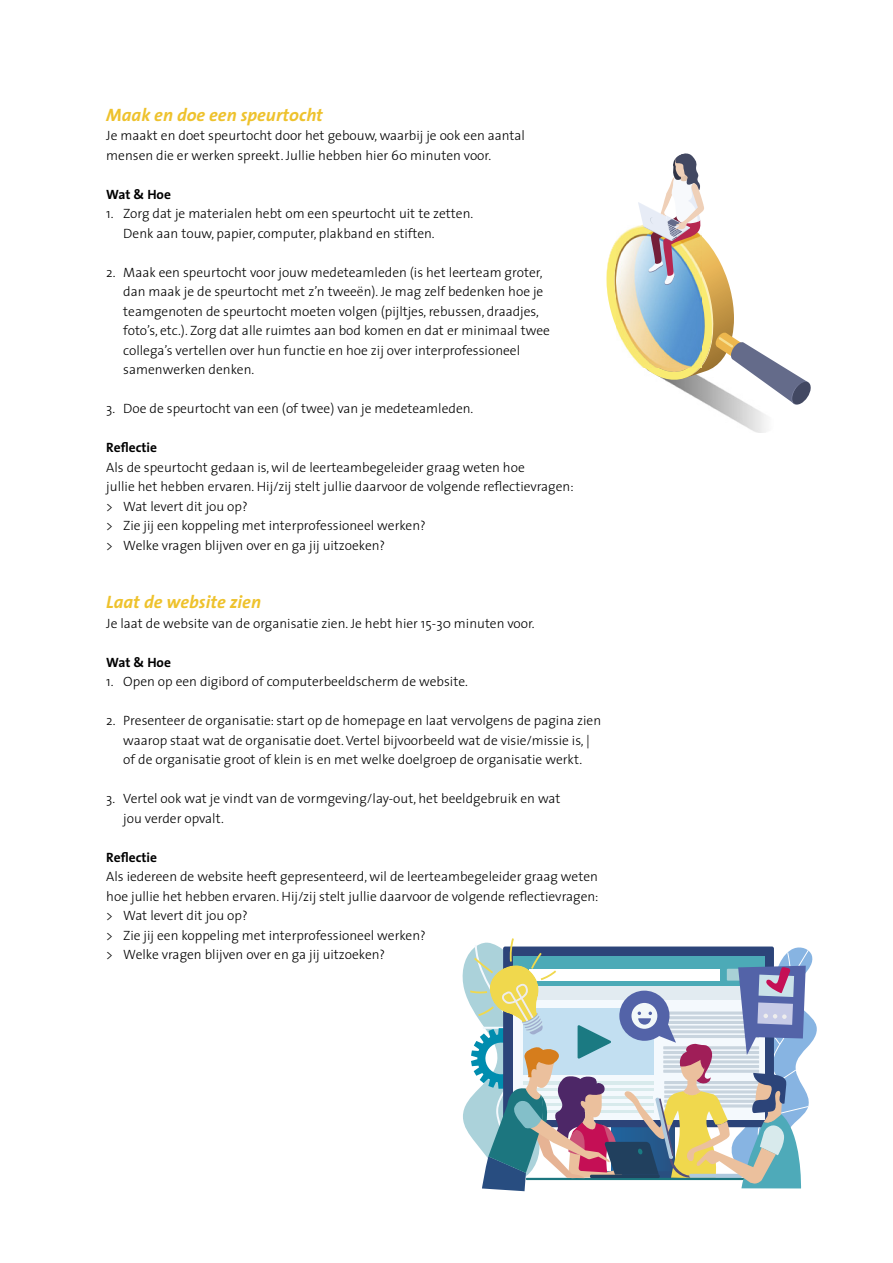
<style>
.page{position:relative;width:893px;height:1263px;background:#fff}
.page>*{position:absolute;margin:0;border:0;box-sizing:border-box;transform-origin:0 0}
._0_Tussenkop{font:italic 700 18px "The Sans";color:#eec22d}
.Opsomming_cijfer{font:300 13.5px/19.5px "The Sans";color:#000}
._0_Broodtekst{font:300 13.5px/19.5px "The Sans";color:#000}
.Opsomming{font:300 13.5px "The Sans";color:#000}
._0_Tussenkop_2{font:700 13.5px "The Sans";color:#000}
</style>
<div class="page">
<svg style="left:462px;top:938px;width:355px;height:253px"></svg>
<img style="left:710px;top:406px;width:56px;height:26px">
<svg style="left:606px;top:153px;width:205px;height:253px"></svg>
<p class="_0_Tussenkop" style="left:106px;top:99px;width:218px">Maak en doe een speurtocht</p>
<p class="_0_Broodtekst" style="left:106px;top:125px;width:420px">Je maakt en doet speurtocht door het gebouw, waarbij je ook een aantal mensen die er werken spreekt. Jullie hebben hier 60 minuten voor.</p>
<p class="_0_Tussenkop_2" style="left:106px;top:183px;width:66px">Wat &amp; Hoe</p>
<p class="Opsomming_cijfer" style="left:123px;top:203px;width:351px;text-indent:-17px">1. Zorg dat je materialen hebt om een speurtocht uit te zetten.<br>Denk aan touw, papier, computer, plakband en stiften.</p>
<p class="Opsomming_cijfer" style="left:123px;top:262px;width:428px;text-indent:-17px">2. Maak een speurtocht voor jouw medeteamleden (is het leerteam groter, dan maak je de speurtocht met z’n tweeën). Je mag zelf bedenken hoe je teamgenoten de speurtocht moeten volgen (pijltjes, rebussen, draadjes, foto’s, etc.). Zorg dat alle ruimtes aan bod komen en dat er minimaal twee collega’s vertellen over hun functie en hoe zij over interprofessioneel samenwerken denken.</p>
<p class="Opsomming_cijfer" style="left:106px;top:398px;width:369px">3. Doe de speurtocht van een (of twee) van je medeteamleden.</p>
<p class="_0_Tussenkop_2" style="left:106px;top:436px;width:52px">Reflectie</p>
<p class="_0_Broodtekst" style="left:106px;top:457px;width:469px">Als de speurtocht gedaan is, wil de leerteambegeleider graag weten hoe<br>jullie het hebben ervaren. Hij/zij stelt jullie daarvoor de volgende reflectievragen:</p>
<p class="Opsomming" style="left:106px;top:495px;width:143px">&gt; Wat levert dit jou op?</p>
<p class="Opsomming" style="left:106px;top:514px;width:321px">&gt; Zie jij een koppeling met interprofessioneel werken?</p>
<p class="Opsomming" style="left:106px;top:534px;width:280px">&gt; Welke vragen blijven over en ga jij uitzoeken?</p>
<p class="_0_Tussenkop" style="left:106px;top:587px;width:156px">Laat de website zien</p>
<p class="_0_Broodtekst" style="left:106px;top:613px;width:430px">Je laat de website van de organisatie zien. Je hebt hier 15-30 minuten voor.</p>
<p class="_0_Tussenkop_2" style="left:106px;top:651px;width:66px">Wat &amp; Hoe</p>
<p class="Opsomming_cijfer" style="left:106px;top:671px;width:363px">1. Open op een digibord of computerbeeldscherm de website.</p>
<p class="Opsomming_cijfer" style="left:106px;top:710px;width:496px;text-align:center">2. Presenteer de organisatie: start op de homepage en laat vervolgens de pagina zien waarop staat wat de organisatie doet. Vertel bijvoorbeeld wat de visie/missie is, |<br>of de organisatie groot of klein is en met welke doelgroep de organisatie werkt.</p>
<p class="Opsomming_cijfer" style="left:123px;top:788px;width:438px;text-indent:-17px">3. Vertel ook wat je vindt van de vormgeving/lay-out, het beeldgebruik en wat jou verder opvalt.</p>
<p class="_0_Tussenkop_2" style="left:106px;top:846px;width:52px">Reflectie</p>
<p class="_0_Broodtekst" style="left:106px;top:866px;width:494px">Als iedereen de website heeft gepresenteerd, wil de leerteambegeleider graag weten hoe jullie het hebben ervaren. Hij/zij stelt jullie daarvoor de volgende reflectievragen:</p>
<p class="Opsomming" style="left:106px;top:904px;width:143px">&gt; Wat levert dit jou op?</p>
<p class="Opsomming" style="left:106px;top:924px;width:321px">&gt; Zie jij een koppeling met interprofessioneel werken?</p>
<p class="Opsomming" style="left:106px;top:943px;width:280px">&gt; Welke vragen blijven over en ga jij uitzoeken?</p>
</div>
